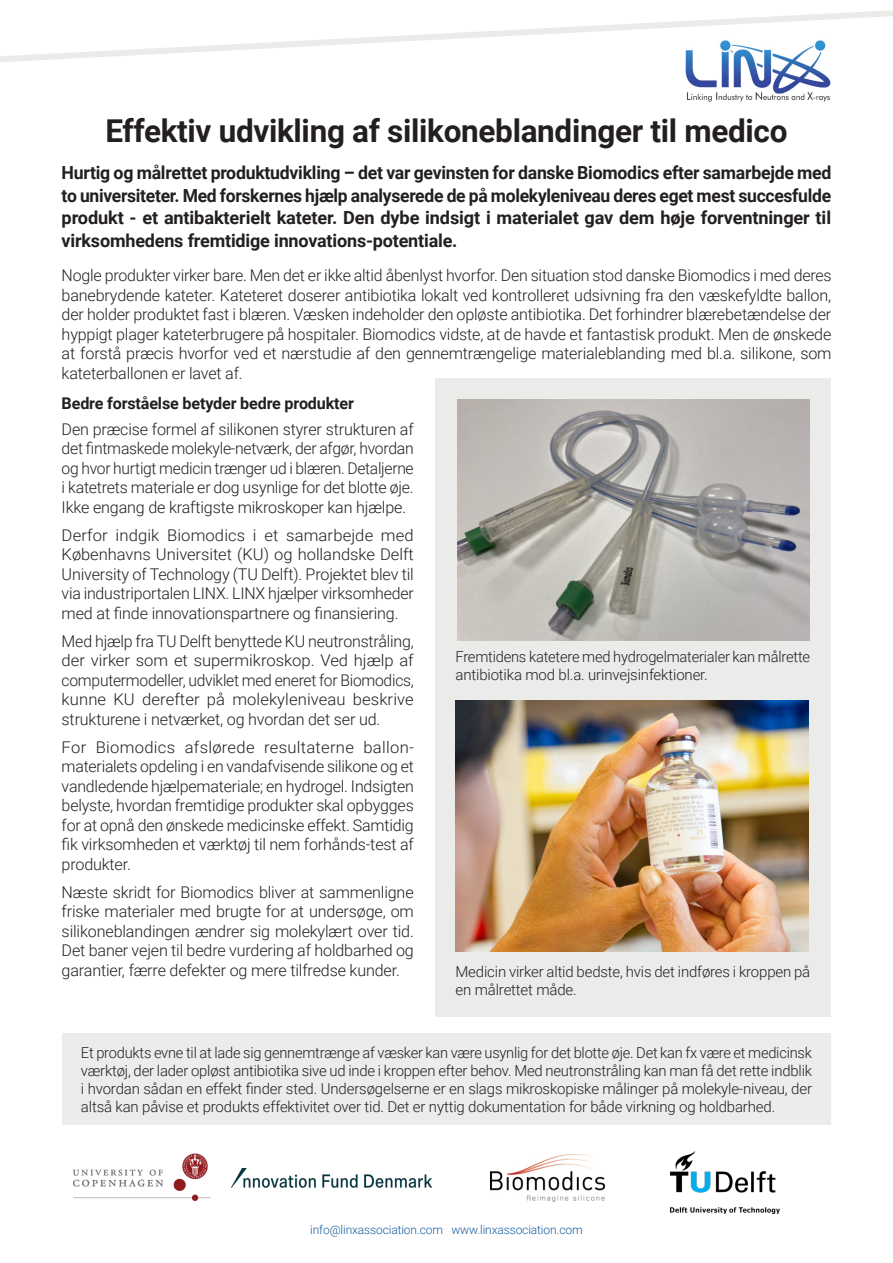
<style>
.page{position:relative;width:893px;height:1263px;background:#fff}
.page>*{position:absolute;margin:0;border:0;box-sizing:border-box;transform-origin:0 0}
.Headhead{font:700 31.5px "Roboto";letter-spacing:-.01em;color:#231f20}
.head{font:700 18px/22.5px "Roboto";letter-spacing:-.01em;color:#231f20;text-align:justify}
.brød_2{font:300 16.2px/19.5px "Roboto";letter-spacing:-.01em;color:#231f20;text-align:justify}
.head2{font:700 16.2px "Roboto";letter-spacing:-.01em;color:#231f20}
.box_brød{font:300 15px/18px "Roboto";letter-spacing:-.01em;color:#231f20}
.brød{font:300 12px "Roboto";letter-spacing:-.01em;color:#175d9e}
</style>
<div class="page">
<svg style="left:0;top:10px;width:893px;height:52px"></svg>
<img style="left:684px;top:39px;width:147px;height:63px">
<img style="left:230px;top:1168px;width:202px;height:20px">
<img style="left:73px;top:1153px;width:138px;height:48px">
<img style="left:490px;top:1154px;width:115px;height:47px">
<div style="left:435px;top:378px;width:396px;height:639px;background:#ebebea"></div>
<img style="left:455px;top:700px;width:353px;height:252px">
<img style="left:457px;top:399px;width:353px;height:241px">
<div style="left:62px;top:1033px;width:769px;height:92px;background:#ebeceb"></div>
<img style="left:670px;top:1151px;width:110px;height:62px">
<p class="Headhead" style="left:105px;top:109px;width:684px">Effektiv udvikling af silikoneblandinger til medico</p>
<p class="head" style="left:62px;top:161px;width:771px">Hurtig og målrettet produktudvikling – det var gevinsten for danske Biomodics efter samarbejde med to universiteter. Med forskernes hjælp analyserede de på molekyleniveau deres eget mest succesfulde produkt - et antibakterielt kateter. Den dybe indsigt i materialet gav dem høje forventninger til virksomhedens fremtidige innovations-potentiale.</p>
<p class="brød_2" style="left:62px;top:265px;width:771px">Nogle produkter virker bare. Men det er ikke altid åbenlyst hvorfor. Den situation stod danske Biomodics i med deres banebrydende kateter. Kateteret doserer antibiotika lokalt ved kontrolleret udsivning fra den væskefyldte ballon, der holder produktet fast i blæren. Væsken indeholder den opløste antibiotika. Det forhindrer blærebetændelse der hyppigt plager kateterbrugere på hospitaler. Biomodics vidste, at de havde et fantastisk produkt. Men de ønskede at forstå præcis hvorfor ved et nærstudie af den gennemtrængelige materialeblanding med bl.a. silikone, som kateterballonen er lavet af.</p>
<p class="head2" style="left:62px;top:392px;width:294px">Bedre forståelse betyder bedre produkter</p>
<p class="brød_2" style="left:62px;top:419px;width:354px">Den præcise formel af silikonen styrer strukturen af det fintmaskede molekyle-netværk, der afgør, hvordan og hvor hurtigt medicin trænger ud i blæren. Detaljerne i katetrets materiale er dog usynlige for det blotte øje.<br>Ikke engang de kraftigste mikroskoper kan hjælpe.</p>
<p class="brød_2" style="left:62px;top:525px;width:354px">Derfor indgik Biomodics i et samarbejde med Københavns Universitet (KU) og hollandske Delft University of Technology (TU Delft). Projektet blev til via industriportalen LINX. LINX hjælper virksomheder med at finde innovationspartnere og finansiering.</p>
<p class="brød_2" style="left:62px;top:631px;width:354px">Med hjælp fra TU Delft benyttede KU neutronstråling, der virker som et supermikroskop. Ved hjælp af computermodeller, udviklet med eneret for Biomodics, kunne KU derefter på molekyleniveau beskrive strukturene i netværket, og hvordan det ser ud.</p>
<p class="brød_2" style="left:62px;top:737px;width:354px">For Biomodics afslørede resultaterne ballon&shy;materialets opdeling i en vandafvisende silikone og et vandledende hjælpemateriale; en hydrogel. Indsigten belyste, hvordan fremtidige produkter skal opbygges for at opnå den ønskede medicinske effekt. Samtidig fik virksomheden et værktøj til nem forhånds-test af produkter.</p>
<p class="brød_2" style="left:62px;top:882px;width:354px">Næste skridt for Biomodics bliver at sammenligne friske materialer med brugte for at undersøge, om silikoneblandingen ændrer sig molekylært over tid.<br>Det baner vejen til bedre vurdering af holdbarhed og garantier, færre defekter og mere tilfredse kunder.</p>
<p class="box_brød" style="left:455px;top:647px;width:356px">Fremtidens katetere med hydrogelmaterialer kan målrette antibiotika mod bl.a. urinvejsinfektioner.</p>
<p class="box_brød" style="left:455px;top:962px;width:356px">Medicin virker altid bedste, hvis det indføres i kroppen på en målrettet måde.</p>
<p class="box_brød" style="left:81px;top:1043px;width:733px;text-align:justify">Et produkts evne til at lade sig gennemtrænge af væsker kan være usynlig for det blotte øje. Det kan fx være et medicinsk værktøj, der lader opløst antibiotika sive ud inde i kroppen efter behov. Med neutronstråling kan man få det rette indblik i hvordan sådan en effekt finder sted. Undersøgelserne er en slags mikroskopiske målinger på molekyle-niveau, der altså kan påvise et produkts effektivitet over tid. Det er nyttig dokumentation for både virkning og holdbarhed.</p>
<p class="brød" style="left:310px;top:1221px;width:274px">info@linxassociation.com www.linxassociation.com</p>
</div>
